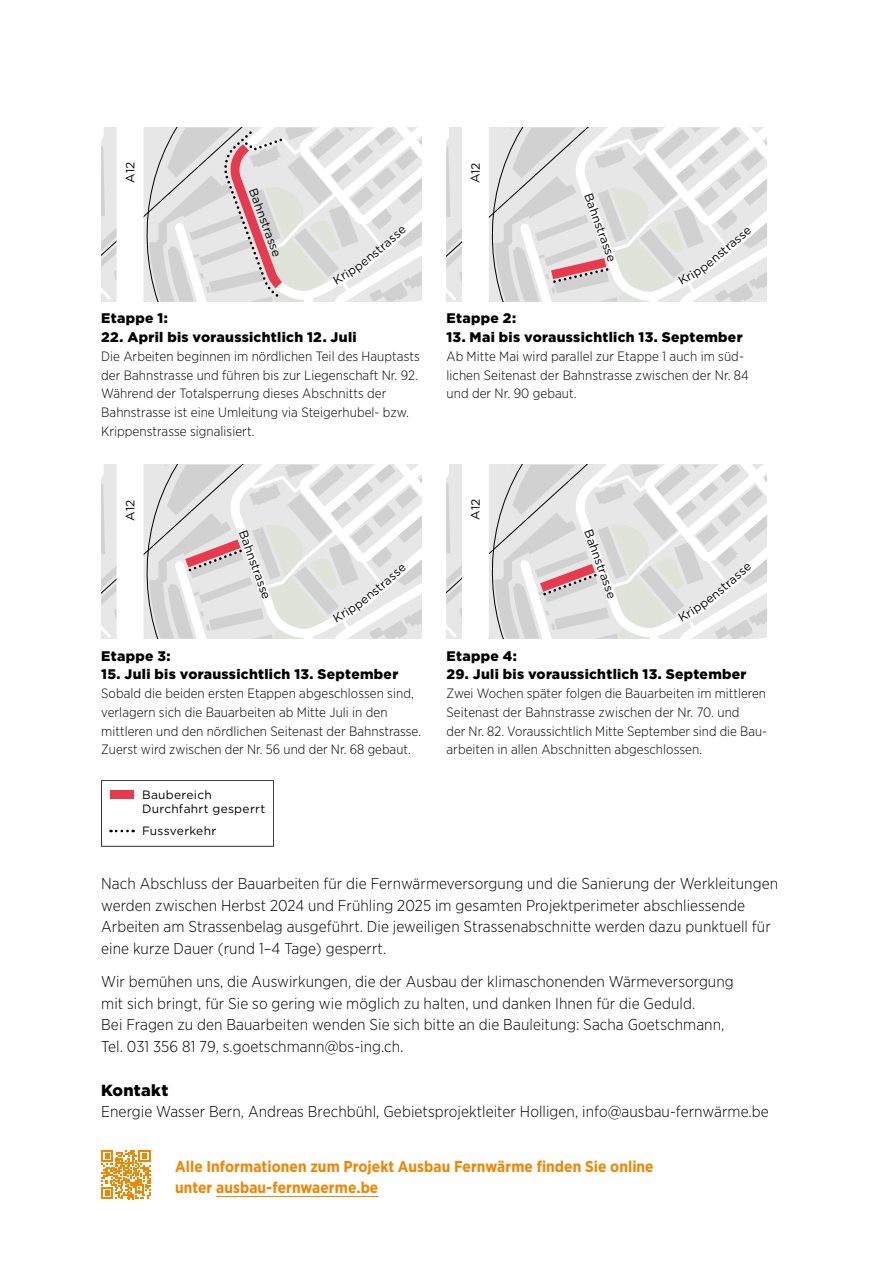
<style>
.page{position:relative;width:893px;height:1263px;background:#fff}
.page>*{position:absolute;margin:0;border:0;box-sizing:border-box;transform-origin:0 0}
.t1{font:900 16.2px "Gotham";letter-spacing:.015em;color:#000}
.t2{font:300 15.75px/21.8px "Gotham Narrow";letter-spacing:.005em;color:#000}
.t3{font:700 15.75px/21.8px "Gotham Narrow";letter-spacing:.005em;color:#f18500}
.t4{font:900 13.8px "Gotham";letter-spacing:.02em;color:#000}
.t5{font:300 13.5px/18.8px "Gotham Narrow";letter-spacing:.005em;color:#000}
.t6{font:12px/14.4px "Gotham";letter-spacing:.02em;color:#000}
</style>
<div class="page">
<hr style="left:216px;top:1196px;width:162px;height:1px;background:#f18500">
<svg style="left:101px;top:1150px;width:49px;height:49px"></svg>
<svg style="left:101px;top:780px;width:173px;height:66px"></svg>
<div style="left:110px;top:790px;width:24px;height:9px;background:#e83a4d"></div>
<svg style="left:101px;top:128px;width:321px;height:174px"></svg>
<svg style="left:446px;top:128px;width:321px;height:174px"></svg>
<svg style="left:101px;top:465px;width:321px;height:174px"></svg>
<svg style="left:446px;top:465px;width:321px;height:174px"></svg>
<p class="t6" style="left:123px;top:183px;width:23px;rotate:-90deg">A12</p>
<p class="t6" style="left:260px;top:186px;width:74px;rotate:70deg">Bahnstrasse</p>
<p class="t6" style="left:357px;top:258px;width:45px;rotate:-40deg">enstras</p>
<p class="t4" style="left:101px;top:309px;width:68px">Etappe 1:</p>
<p class="t4" style="left:101px;top:328px;width:257px">22. April bis voraussichtlich 12. Juli</p>
<p class="t5" style="left:101px;top:346px;width:320px">Die Arbeiten beginnen im nördlichen Teil des Hauptasts der Bahnstrasse und führen bis zur Liegenschaft Nr. 92.<br>Während der Totalsperrung dieses Abschnitts der Bahnstrasse ist eine Umleitung via Steigerhubel- bzw.<br>Krippenstrasse signalisiert.</p>
<p class="t6" style="left:123px;top:521px;width:23px;rotate:-90deg">A12</p>
<p class="t6" style="left:250px;top:528px;width:74px;rotate:70deg">Bahnstrasse</p>
<p class="t6" style="left:357px;top:596px;width:45px;rotate:-40deg">enstras</p>
<p class="t4" style="left:101px;top:646px;width:71px">Etappe 3:</p>
<p class="t4" style="left:101px;top:665px;width:299px">15. Juli bis voraussichtlich 13. September</p>
<p class="t5" style="left:101px;top:683px;width:321px">Sobald die beiden ersten Etappen abgeschlossen sind, verlagern sich die Bauarbeiten ab Mitte Juli in den mittleren und den nördlichen Seitenast der Bahnstrasse.<br>Zuerst wird zwischen der Nr. 56 und der Nr. 68 gebaut.</p>
<p class="t6" style="left:142px;top:787px;width:125px">Baubereich<br>Durchfahrt gesperrt</p>
<p class="t6" style="left:142px;top:823px;width:76px">Fussverkehr</p>
<p class="t6" style="left:468px;top:183px;width:23px;rotate:-90deg">A12</p>
<p class="t6" style="left:595px;top:191px;width:74px;rotate:70deg">Bahnstrasse</p>
<p class="t6" style="left:702px;top:259px;width:45px;rotate:-40deg">enstras</p>
<p class="t4" style="left:446px;top:309px;width:71px">Etappe 2:</p>
<p class="t4" style="left:446px;top:328px;width:298px">13. Mai bis voraussichtlich 13. September</p>
<p class="t5" style="left:446px;top:346px;width:304px">Ab Mitte Mai wird parallel zur Etappe 1 auch im süd&shy;lichen Seitenast der Bahnstrasse zwischen der Nr. 84 und der Nr. 90 gebaut.</p>
<p class="t6" style="left:468px;top:520px;width:23px;rotate:-90deg">A12</p>
<p class="t6" style="left:595px;top:527px;width:74px;rotate:70deg">Bahnstrasse</p>
<p class="t6" style="left:702px;top:595px;width:45px;rotate:-40deg">enstras</p>
<p class="t4" style="left:446px;top:646px;width:72px">Etappe 4:</p>
<p class="t4" style="left:446px;top:665px;width:302px">29. Juli bis voraussichtlich 13. September</p>
<p class="t5" style="left:446px;top:683px;width:321px">Zwei Wochen später folgen die Bauarbeiten im mittleren Seitenast der Bahnstrasse zwischen der Nr. 70. und<br>der Nr. 82. Voraussichtlich Mitte September sind die Bau&shy;arbeiten in allen Abschnitten abgeschlossen.</p>
<p class="t2" style="left:101px;top:872px;width:678px">Nach Abschluss der Bauarbeiten für die Fernwärmeversorgung und die Sanierung der Werkleitungen werden zwischen Herbst 2024 und Frühling 2025 im gesamten Projektperimeter abschliessende Arbeiten am Strassenbelag ausgeführt. Die jeweiligen Strassenabschnitte werden dazu punktuell für eine kurze Dauer (rund 1–4 Tage) gesperrt.</p>
<p class="t2" style="left:101px;top:970px;width:634px">Wir bemühen uns, die Auswirkungen, die der Ausbau der klimaschonenden Wärmeversorgung mit sich bringt, für Sie so gering wie möglich zu halten, und danken Ihnen für die Geduld.<br>Bei Fragen zu den Bauarbeiten wenden Sie sich bitte an die Bauleitung: Sacha Goetschmann, Tel. 031 356 81 79, s.goetschmann@bs-ing.ch.</p>
<p class="t1" style="left:101px;top:1079px;width:69px">Kontakt</p>
<p class="t2" style="left:101px;top:1100px;width:669px">Energie Wasser Bern, Andreas Brechbühl, Gebietsprojektleiter Holligen, info@ausbau-fernwärme.be</p>
<p class="t3" style="left:175px;top:1155px;width:480px">Alle Informationen zum Projekt Ausbau Fernwärme finden Sie online unter ausbau-fernwaerme.be</p>
</div>
